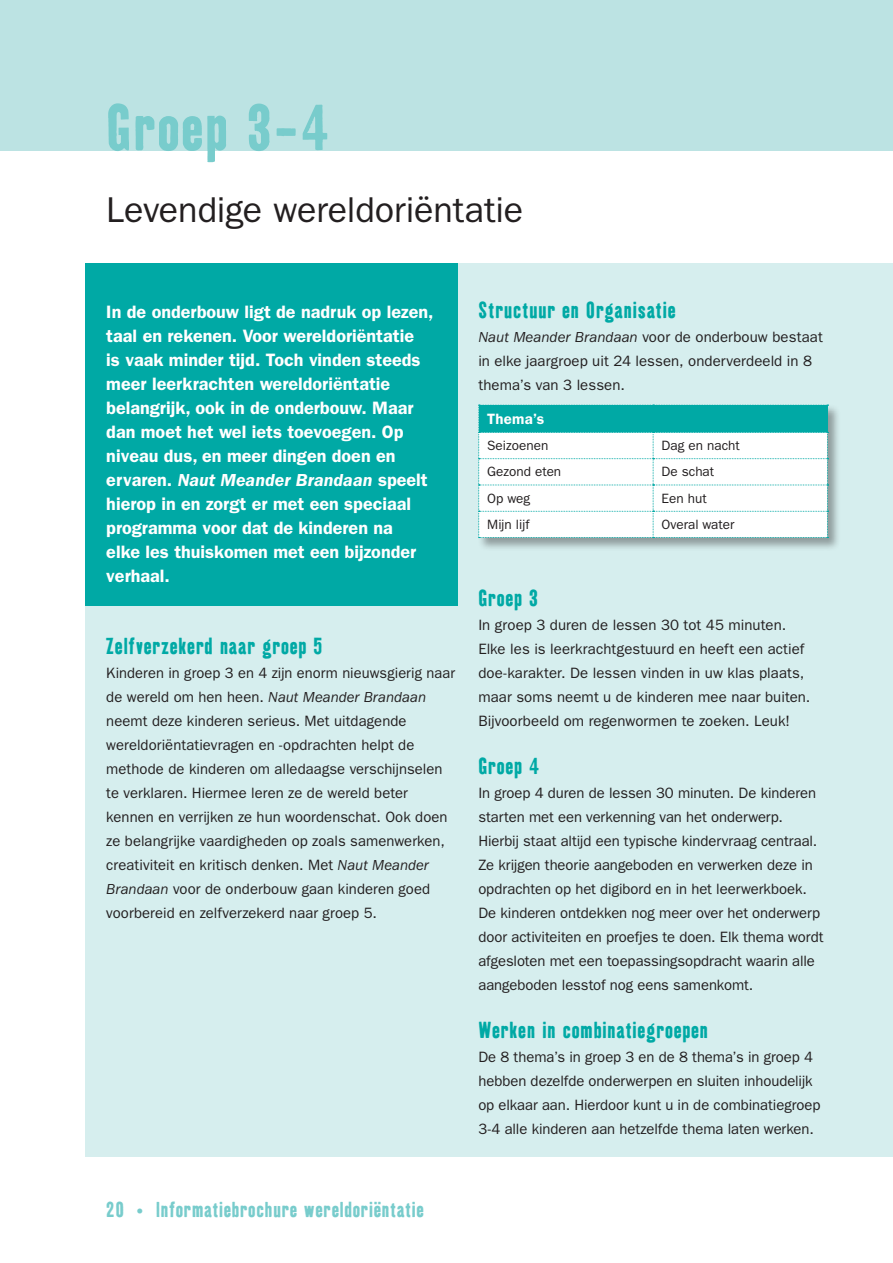
<style>
.page{position:relative;width:893px;height:1263px;background:#fff}
.page>*{position:absolute;margin:0;border:0;box-sizing:border-box;transform-origin:0 0}
.t1{font:63px "Kipp OT No One";letter-spacing:.05em;color:#78cccc}
.t2{font:36px "ITC Franklin Gothic Std";letter-spacing:-.005em;color:#231f20}
.t3{font:22.5px "Kipp OT No One";letter-spacing:.05em;color:#00a9a5}
.t4{font:21px "Kipp OT No One";letter-spacing:.05em;color:#78cccc}
.t5{font:600 18px/24px "ITC Franklin Gothic Std";color:#fff}
.t6{font:15px/24px "ITC Franklin Gothic Std";color:#231f20}
.t7{font:600 15px "ITC Franklin Gothic Std";letter-spacing:.015em;color:#fff}
.t8{font:13.5px "ITC Franklin Gothic Std";color:#231f20}
.s1{font-style:italic}
</style>
<div class="page">
<div style="left:85px;top:264px;width:808px;height:893px;background:#d6eeee"></div>
<div style="left:0;top:0;width:893px;height:150px;background:#bce3e3"></div>
<div style="left:85px;top:264px;width:372px;height:342px;background:#00a9a5"></div>
<div style="left:478px;top:404px;width:363px;height:147px;background:#231f20;opacity:.4"></div>
<svg style="left:478px;top:405px;width:350px;height:133px;background:#c5ebea"></svg>
<h1 class="t1" style="left:106px;top:89px;width:224px">Groep 3-4</h1>
<h2 class="t2" style="left:106px;top:189px;width:419px">Levendige wereldoriëntatie</h2>
<p class="t5" style="left:106px;top:300px;width:329px">In de onderbouw ligt de nadruk op lezen, taal en rekenen. Voor wereldoriëntatie<br>is vaak minder tijd. Toch vinden steeds meer leerkrachten wereldoriëntatie belangrijk, ook in de onderbouw. Maar dan moet het wel iets toevoegen. Op niveau dus, en meer dingen doen en ervaren. <span class="s1">Naut Meander Brandaan</span> speelt hierop in en zorgt er met een speciaal programma voor dat de kinderen na<br>elke les thuiskomen met een bijzonder verhaal.</p>
<h3 class="t3" style="left:106px;top:632px;width:217px">Zelfverzekerd naar groep 5</h3>
<p class="t6" style="left:106px;top:661px;width:350px">Kinderen in groep 3 en 4 zijn enorm nieuwsgierig naar de wereld om hen heen. <span class="s1">Naut Meander Brandaan </span>neemt deze kinderen serieus. Met uitdagende wereldoriëntatievragen en -opdrachten helpt de methode de kinderen om alledaagse verschijnselen te verklaren. Hiermee leren ze de wereld beter kennen en verrijken ze hun woordenschat. Ook doen ze belangrijke vaardigheden op zoals samenwerken, creativiteit en kritisch denken. Met <span class="s1">Naut Meander Brandaan</span> voor de onderbouw gaan kinderen goed voorbereid en zelfverzekerd naar groep 5.</p>
<h3 class="t3" style="left:478px;top:296px;width:199px">Structuur en Organisatie</h3>
<p class="t6" style="left:478px;top:325px;width:346px"><span class="s1">Naut Meander Brandaan</span> voor de onderbouw bestaat in elke jaargroep uit 24 lessen, onderverdeeld in 8 thema’s van 3 lessen.</p>
<p class="t7" style="left:487px;top:410px;width:59px">Thema’s</p>
<p class="t8" style="left:487px;top:438px;width:63px">Seizoenen</p>
<p class="t8" style="left:662px;top:438px;width:80px">Dag en nacht</p>
<p class="t8" style="left:487px;top:464px;width:75px">Gezond eten</p>
<p class="t8" style="left:662px;top:464px;width:54px">De schat</p>
<p class="t8" style="left:487px;top:490px;width:44px">Op weg</p>
<p class="t8" style="left:662px;top:490px;width:47px">Een hut</p>
<p class="t8" style="left:487px;top:517px;width:44px">Mijn lijf</p>
<p class="t8" style="left:662px;top:517px;width:74px">Overal water</p>
<h3 class="t3" style="left:478px;top:584px;width:61px">Groep 3</h3>
<p class="t6" style="left:478px;top:613px;width:334px">In groep 3 duren de lessen 30 tot 45 minuten.<br>Elke les is leerkrachtgestuurd en heeft een actief doe-karakter. De lessen vinden in uw klas plaats, maar soms neemt u de kinderen mee naar buiten.<br>Bijvoorbeeld om regenwormen te zoeken. Leuk!</p>
<h3 class="t3" style="left:478px;top:752px;width:62px">Groep 4</h3>
<p class="t6" style="left:478px;top:781px;width:347px">In groep 4 duren de lessen 30 minuten. De kinderen starten met een verkenning van het onderwerp.<br>Hierbij staat altijd een typische kindervraag centraal.<br>Ze krijgen theorie aangeboden en verwerken deze in opdrachten op het digibord en in het leerwerkboek.<br>De kinderen ontdekken nog meer over het onderwerp door activiteiten en proefjes te doen. Elk thema wordt afgesloten met een toepassingsopdracht waarin alle aangeboden lesstof nog eens samenkomt.</p>
<h3 class="t3" style="left:478px;top:1016px;width:231px">Werken in combinatiegroepen</h3>
<p class="t6" style="left:478px;top:1045px;width:344px">De 8 thema’s in groep 3 en de 8 thema’s in groep 4 hebben dezelfde onderwerpen en sluiten inhoudelijk op elkaar aan. Hierdoor kunt u in de combinatiegroep 3-4 alle kinderen aan hetzelfde thema laten werken.</p>
<h3 class="t4" style="left:106px;top:1196px;width:319px">20 • lnformatiebrochure wereldoriëntatie</h3>
</div>
